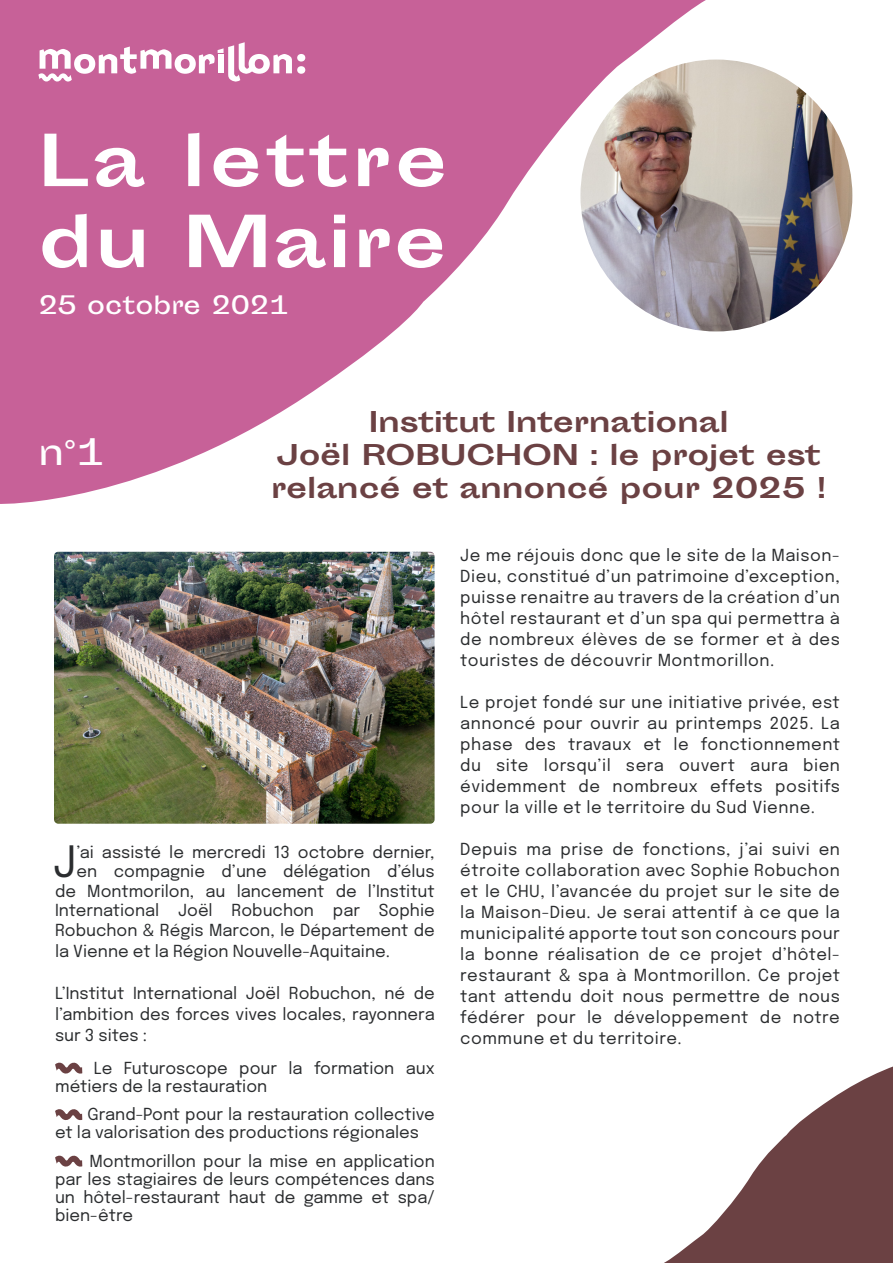
<style>
.page{position:relative;width:893px;height:1263px;background:#fff}
.page>*{position:absolute;margin:0;border:0;box-sizing:border-box;transform-origin:0 0}
.t1{font:700 67.5px/81px "Sporting Grotesque";letter-spacing:.06em;color:#fff}
.t2{font:42.9px "Epilogue";color:#2b2d2f}
.t3{font:34.5px "Sporting Grotesque";color:#fff}
.t4{font:700 27px/33px "Sporting Grotesque";letter-spacing:-.01em;color:#6b4143}
.t5{font:24px "Sporting Grotesque";color:#fff}
.t6{font:16.5px/21px "Epilogue";color:#2b2d2f;text-align:justify}
</style>
<div class="page">
<svg style="left:0;top:0;width:766px;height:504px;fill:#c76198"></svg>
<img style="left:580px;top:60px;width:272px;height:271px;border-radius:136px">
<svg style="left:55px;top:1062px;width:27px;height:12px"></svg>
<svg style="left:55px;top:1109px;width:27px;height:11px"></svg>
<svg style="left:55px;top:1155px;width:27px;height:12px"></svg>
<img style="left:54px;top:552px;width:381px;height:272px">
<svg style="left:664px;top:1066px;width:229px;height:197px;fill:#6b4143"></svg>
<svg style="left:38px;top:42px;width:254px;height:40px"></svg>
<div style="left:297px;top:66px;width:8px;height:8px;background:#fff;border-radius:50%"></div>
<div style="left:297px;top:54px;width:8px;height:8px;background:#fff;border-radius:50%"></div>
<p class="t1" style="left:38px;top:122px;width:411px">La lettre du Maire</p>
<p class="t5" style="left:38px;top:291px;width:251px">25 octobre 2021</p>
<p class="t3" style="left:38px;top:433px;width:67px">n°1</p>
<p class="t4" style="left:369px;top:407px;width:361px">Institut International</p>
<p class="t4" style="left:271px;top:440px;width:557px">Joël ROBUCHON : le projet est relancé et annoncé pour 2025 !</p>
<p class="t6" style="left:55px;top:841px;width:381px;line-height:19.5px;text-align:right">’ai assisté le mercredi 13 octobre dernier, en compagnie d’une délégation d’élus de Montmorilon, au lancement de l’Institut International Joël Robuchon par Sophie Robuchon &amp; Régis Marcon, le Département de</p>
<p class="t6" style="left:55px;top:939px;width:336px">la Vienne et la Région Nouvelle-Aquitaine.</p>
<p class="t6" style="left:55px;top:981px;width:381px">L’Institut International Joël Robuchon, né de l’ambition des forces vives locales, rayonnera sur 3 sites :</p>
<p class="t6" style="left:55px;top:1058px;width:381px;line-height:18px;text-indent:39px">Le Futuroscope pour la formation aux métiers de la restauration</p>
<p class="t6" style="left:55px;top:1104px;width:381px;line-height:18px;text-indent:32px">Grand-Pont pour la restauration collective et la valorisation des productions régionales</p>
<p class="t6" style="left:55px;top:1151px;width:381px;line-height:18px;text-indent:34px">Montmorillon pour la mise en application par les stagiaires de leurs compétences dans un hôtel-restaurant haut de gamme et spa/ bien-être</p>
<p class="t2" style="left:53px;top:831px;width:25px">J</p>
<p class="t6" style="left:460px;top:543px;width:381px">Je me réjouis donc que le site de la Maison-Dieu, constitué d’un patrimoine d’exception, puisse renaitre au travers de la création d’un hôtel restaurant et d’un spa qui permettra à de nombreux élèves de se former et à des touristes de découvrir Montmorillon.</p>
<p class="t6" style="left:460px;top:690px;width:381px">Le projet fondé sur une initiative privée, est annoncé pour ouvrir au printemps 2025. La phase des travaux et le fonctionnement du site lorsqu’il sera ouvert aura bien évidemment de nombreux effets positifs pour la ville et le territoire du Sud Vienne.</p>
<p class="t6" style="left:460px;top:837px;width:381px">Depuis ma prise de fonctions, j’ai suivi en étroite collaboration avec Sophie Robuchon et le CHU, l’avancée du projet sur le site de la Maison-Dieu. Je serai attentif à ce que la municipalité apporte tout son concours pour la bonne réalisation de ce projet d’hôtel&shy;restaurant &amp; spa à Montmorillon. Ce projet tant attendu doit nous permettre de nous fédérer pour le développement de notre commune et du territoire.</p>
</div>
